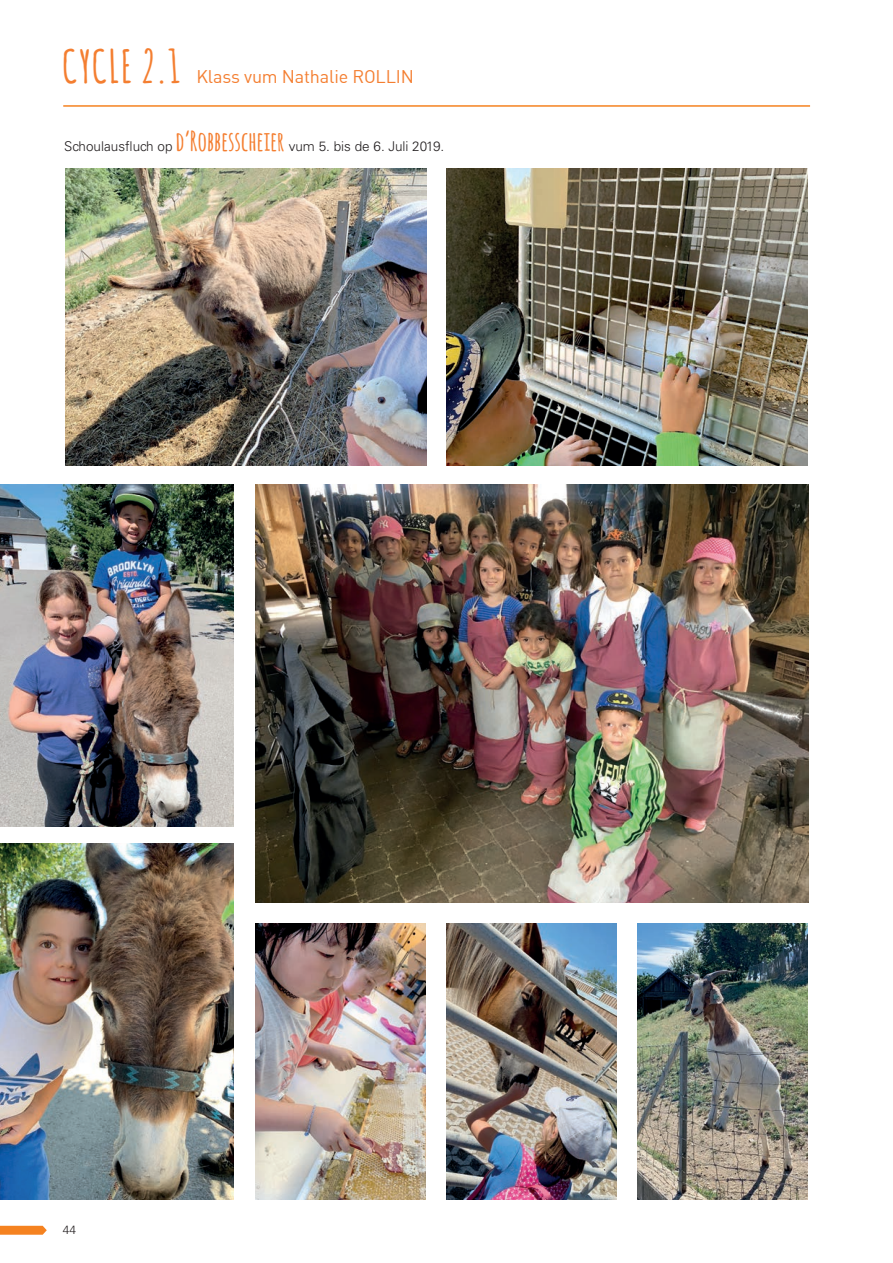
<style>
.page{position:relative;width:893px;height:1263px;background:#fff}
.page>*{position:absolute;margin:0;border:0;box-sizing:border-box;transform-origin:0 0}
._32-texte_conseil_fr{font:18px "DIN";letter-spacing:-.01em;color:#f47e30}
._32-texte_conseil_fr-2{font:300 13.5px "Univers LT Std";color:#231f20}
.t1{font:300 12px "Univers";color:#231f20}
.s1{font-family:"Amatic";font-weight:700;font-size:45px}
.s2{font-family:"Amatic";font-weight:700;font-size:27px;color:#f47e30}
</style>
<div class="page">
<svg style="left:0;top:1226px;width:47px;height:9px"></svg>
<hr style="left:63px;top:105px;width:747px;height:2px;background:#f58220">
<img style="left:255px;top:484px;width:553px;height:419px">
<img style="left:0;top:843px;width:234px;height:356px">
<img style="left:446px;top:168px;width:362px;height:298px">
<img style="left:65px;top:168px;width:362px;height:298px">
<img style="left:255px;top:923px;width:170px;height:276px">
<img style="left:447px;top:923px;width:170px;height:276px">
<img style="left:638px;top:923px;width:170px;height:276px">
<img style="left:0;top:484px;width:234px;height:342px">
<p class="_32-texte_conseil_fr" style="left:63px;top:66px;width:352px"><span class="s1">CYCLE 2.1</span> Klass vum Nathalie ROLLIN</p>
<p class="_32-texte_conseil_fr-2" style="left:64px;top:138px;width:381px">Schoulausfluch op <span class="s2">d’Robbesscheier</span> vum 5. bis de 6. Juli 2019.</p>
<p class="t1" style="left:63px;top:1223px;width:15px">44</p>
</div>
